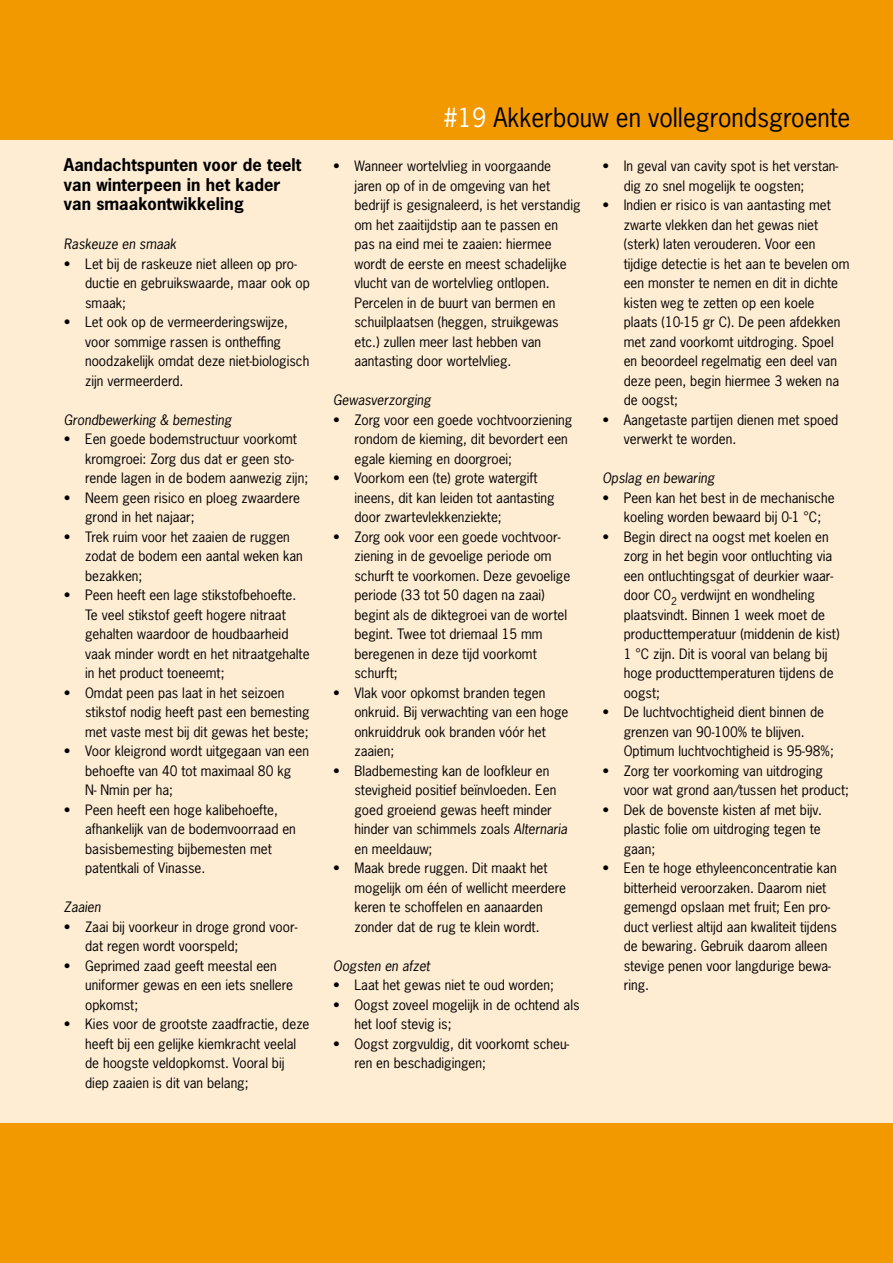
<style>
.page{position:relative;width:893px;height:1263px;background:#fff}
.page>*{position:absolute;margin:0;border:0;box-sizing:border-box;transform-origin:0 0}
.t1{font:25.2px "News Gothic";color:#000}
.t2{font:700 16.5px/19.5px "News Gothic";letter-spacing:.005em;color:#000}
.t3{font:13.5px/19.5px "News Gothic";color:#000}
.t4{font:italic 13.5px "News Gothic";color:#000}
.s1{font-size:24.75px;color:#fff}
.s2{font-style:italic}
</style>
<div class="page">
<div style="left:0;top:0;width:893px;height:140px;background:#f39900"></div>
<div style="left:0;top:1123px;width:893px;height:140px;background:#f39900"></div>
<div style="left:0;top:140px;width:893px;height:983px;background:#feecd3"></div>
<p class="t2" style="left:64px;top:155px;width:239px">Aandachtspunten voor de teelt van winterpeen in het kader van smaakontwikkeling</p>
<p class="t4" style="left:64px;top:235px;width:114px">Raskeuze en smaak</p>
<p class="t3" style="left:85px;top:254px;width:226px;text-indent:-21px">• Let bij de raskeuze niet alleen op pro&shy;ductie en gebruikswaarde, maar ook op smaak;</p>
<p class="t3" style="left:85px;top:312px;width:226px;text-indent:-21px">• Let ook op de vermeerderingswijze, voor sommige rassen is ontheffing noodzakelijk omdat deze niet-biologisch zijn vermeerderd.</p>
<p class="t4" style="left:64px;top:411px;width:169px">Grondbewerking &amp; bemesting</p>
<p class="t3" style="left:85px;top:429px;width:225px;text-indent:-21px">• Een goede bodemstructuur voorkomt kromgroei: Zorg dus dat er geen sto&shy;rende lagen in de bodem aanwezig zijn;</p>
<p class="t3" style="left:85px;top:488px;width:216px;text-indent:-21px">• Neem geen risico en ploeg zwaardere grond in het najaar;</p>
<p class="t3" style="left:85px;top:527px;width:219px;text-indent:-21px">• Trek ruim voor het zaaien de ruggen zodat de bodem een aantal weken kan bezakken;</p>
<p class="t3" style="left:85px;top:585px;width:226px;text-indent:-21px">• Peen heeft een lage stikstofbehoefte.<br>Te veel stikstof geeft hogere nitraat gehalten waardoor de houdbaarheid vaak minder wordt en het nitraatgehalte in het product toeneemt;</p>
<p class="t3" style="left:85px;top:683px;width:226px;text-indent:-21px">• Omdat peen pas laat in het seizoen stikstof nodig heeft past een bemesting met vaste mest bij dit gewas het beste;</p>
<p class="t3" style="left:85px;top:741px;width:225px;text-indent:-21px">• Voor kleigrond wordt uitgegaan van een behoefte van 40 tot maximaal 80 kg<br>N- Nmin per ha;</p>
<p class="t3" style="left:85px;top:800px;width:212px;text-indent:-21px">• Peen heeft een hoge kalibehoefte, afhankelijk van de bodemvoorraad en basisbemesting bijbemesten met patentkali of Vinasse.</p>
<p class="t4" style="left:64px;top:898px;width:38px">Zaaien</p>
<p class="t3" style="left:85px;top:917px;width:214px;text-indent:-21px">• Zaai bij voorkeur in droge grond voor&shy;dat regen wordt voorspeld;</p>
<p class="t3" style="left:85px;top:956px;width:210px;text-indent:-21px">• Geprimed zaad geeft meestal een uniformer gewas en een iets snellere opkomst;</p>
<p class="t3" style="left:85px;top:1014px;width:226px;text-indent:-21px">• Kies voor de grootste zaadfractie, deze heeft bij een gelijke kiemkracht veelal de hoogste veldopkomst. Vooral bij diep zaaien is dit van belang;</p>
<h1 class="t1" style="left:444px;top:101px;width:408px"><span class="s1">#19</span> Akkerbouw en vollegrondsgroente</h1>
<p class="t3" style="left:354px;top:156px;width:228px;text-indent:-21px">• Wanneer wortelvlieg in voorgaande jaren op of in de omgeving van het bedrijf is gesignaleerd, is het verstandig om het zaaitijdstip aan te passen en pas na eind mei te zaaien: hiermee wordt de eerste en meest schadelijke vlucht van de wortelvlieg ontlopen.<br>Percelen in de buurt van bermen en schuilplaatsen (heggen, struikgewas etc.) zullen meer last hebben van aantasting door wortelvlieg.</p>
<p class="t4" style="left:333px;top:391px;width:99px">Gewasverzorging</p>
<p class="t3" style="left:354px;top:410px;width:219px;text-indent:-21px">• Zorg voor een goede vochtvoorziening rondom de kieming, dit bevordert een egale kieming en doorgroei;</p>
<p class="t3" style="left:354px;top:468px;width:202px;text-indent:-21px">• Voorkom een (te) grote watergift ineens, dit kan leiden tot aantasting door zwartevlekkenziekte;</p>
<p class="t3" style="left:354px;top:527px;width:217px;text-indent:-21px">• Zorg ook voor een goede vochtvoor&shy;ziening in de gevoelige periode om schurft te voorkomen. Deze gevoelige periode (33 tot 50 dagen na zaai) begint als de diktegroei van de wortel begint. Twee tot driemaal 15 mm beregenen in deze tijd voorkomt schurft;</p>
<p class="t3" style="left:354px;top:683px;width:216px;text-indent:-21px">• Vlak voor opkomst branden tegen onkruid. Bij verwachting van een hoge onkruiddruk ook branden vóór het zaaien;</p>
<p class="t3" style="left:354px;top:761px;width:214px;text-indent:-21px">• Bladbemesting kan de loofkleur en stevigheid positief beïnvloeden. Een goed groeiend gewas heeft minder hinder van schimmels zoals <span class="s2">Alternaria </span>en meeldauw;</p>
<p class="t3" style="left:354px;top:858px;width:213px;text-indent:-21px">• Maak brede ruggen. Dit maakt het mogelijk om één of wellicht meerdere keren te schoffelen en aanaarden zonder dat de rug te klein wordt.</p>
<p class="t4" style="left:333px;top:957px;width:98px">Oogsten en afzet</p>
<p class="t3" style="left:333px;top:975px;width:222px">• Laat het gewas niet te oud worden;</p>
<p class="t3" style="left:354px;top:995px;width:227px;text-indent:-21px">• Oogst zoveel mogelijk in de ochtend als het loof stevig is;</p>
<p class="t3" style="left:354px;top:1034px;width:216px;text-indent:-21px">• Oogst zorgvuldig, dit voorkomt scheu&shy;ren en beschadigingen;</p>
<p class="t3" style="left:624px;top:156px;width:216px;text-indent:-21px">• In geval van cavity spot is het verstan&shy;dig zo snel mogelijk te oogsten;</p>
<p class="t3" style="left:624px;top:195px;width:227px;text-indent:-21px">• Indien er risico is van aantasting met zwarte vlekken dan het gewas niet (sterk) laten verouderen. Voor een tijdige detectie is het aan te bevelen om een monster te nemen en dit in dichte kisten weg te zetten op een koele plaats (10-15 gr C). De peen afdekken met zand voorkomt uitdroging. Spoel en beoordeel regelmatig een deel van deze peen, begin hiermee 3 weken na de oogst;</p>
<p class="t3" style="left:624px;top:410px;width:216px;text-indent:-21px">• Aangetaste partijen dienen met spoed verwerkt te worden.</p>
<p class="t4" style="left:602px;top:469px;width:114px">Opslag en bewaring</p>
<p class="t3" style="left:602px;top:488px;width:234px;text-align:center">• Peen kan het best in de mechanische koeling worden bewaard bij 0-1 °C;</p>
<p class="t3" style="left:624px;top:527px;width:217px;text-indent:-21px">• Begin direct na oogst met koelen en zorg in het begin voor ontluchting via een ontluchtingsgat of deurkier waar&shy;door CO<sub>2</sub> verdwijnt en wondheling plaatsvindt. Binnen 1 week moet de producttemperatuur (middenin de kist)<br>1 °C zijn. Dit is vooral van belang bij hoge producttemperaturen tijdens de oogst;</p>
<p class="t3" style="left:624px;top:702px;width:212px;text-indent:-21px">• De luchtvochtigheid dient binnen de grenzen van 90-100% te blijven.<br>Optimum luchtvochtigheid is 95-98%;</p>
<p class="t3" style="left:624px;top:761px;width:227px;text-indent:-21px">• Zorg ter voorkoming van uitdroging voor wat grond aan/tussen het product;</p>
<p class="t3" style="left:624px;top:800px;width:200px;text-align:justify;text-indent:-21px">• Dek de bovenste kisten af met bijv. plastic folie om uitdroging tegen te gaan;</p>
<p class="t3" style="left:624px;top:858px;width:215px;text-indent:-21px">• Een te hoge ethyleenconcentratie kan bitterheid veroorzaken. Daarom niet gemengd opslaan met fruit; Een pro&shy;duct verliest altijd aan kwaliteit tijdens de bewaring. Gebruik daarom alleen stevige penen voor langdurige bewa&shy;ring.</p>
</div>
